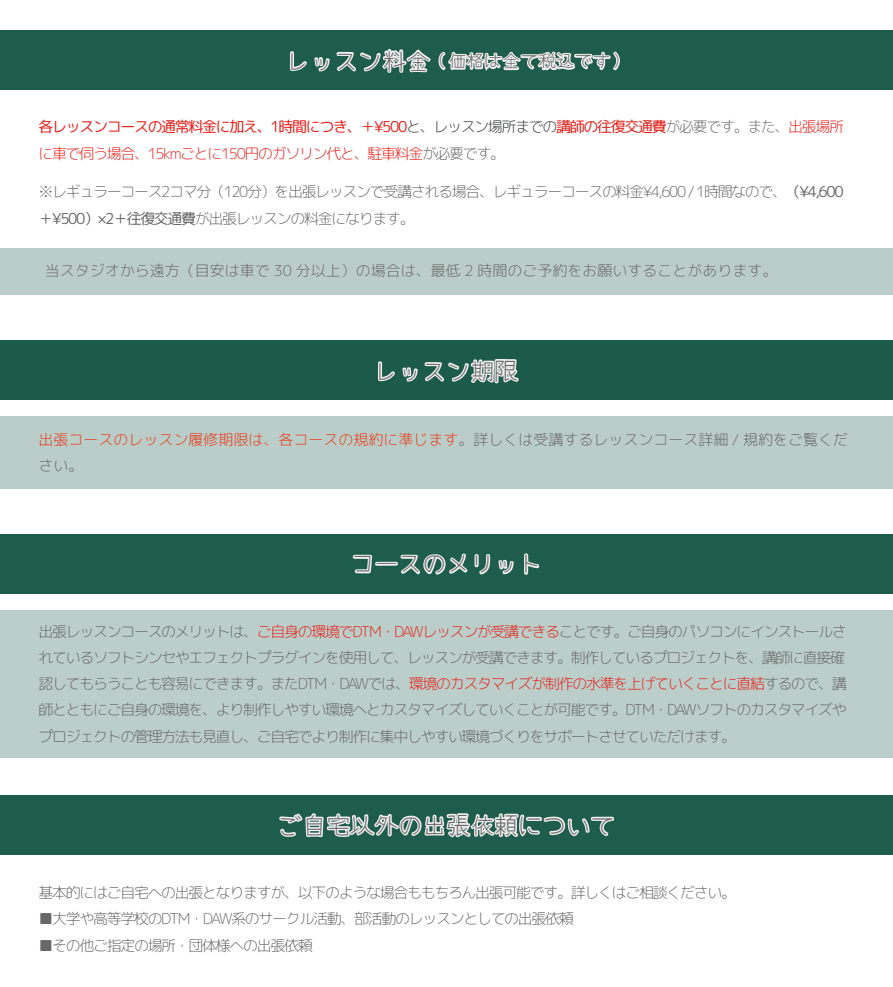
<style>
.page{position:relative;width:893px;height:987px;background:#fff}
.page>*{position:absolute;margin:0;border:0;box-sizing:border-box;transform-origin:0 0}
.t1{font:24px "Yomogi Font";color:#676867}
.t2{font:18px "Yomogi Font";color:#676867}
.t3{font:15px/26.2px "rounded mgenplus 1 p light";letter-spacing:-.09em;color:#676867}
.t4{font:15px "rounded mgenplus 1 p regular";letter-spacing:-.09em;color:#e61f19}
.t5{font:15px/26.2px "rounded mgenplus 1 p light";color:#676767}
.t6{font:15px "rounded mgenplus 1 p light";color:#676867}
.t7{font:15px "rounded mgenplus 1 p light";letter-spacing:-.09em;color:#e61f19}
.s1{font-size:24px}
.s2{font-family:"rounded mgenplus 1 p light";color:#323333}
.s3{font-family:"rounded mgenplus 1 p light";color:#676867}
.s4{font-family:"rounded mgenplus 1 p light"}
.s5{color:#676867}
.s6{font-family:"rounded mgenplus 1 p regular"}
.s7{color:#e73817}
.s8{color:#e61f19}
</style>
<div class="page">
<div style="left:0;top:30px;width:893px;height:60px;background:#1e5c4b"></div>
<svg style="left:289px;top:49px;width:331px;height:24px"></svg>
<div style="left:0;top:248px;width:893px;height:47px;background:#bbcdc8"></div>
<div style="left:0;top:610px;width:893px;height:148px;background:#bbcec9"></div>
<div style="left:0;top:534px;width:893px;height:60px;background:#1e5c4b"></div>
<div style="left:0;top:796px;width:893px;height:59px;background:#1e5c4b"></div>
<svg style="left:278px;top:795px;width:342px;height:43px"></svg>
<div style="left:0;top:340px;width:893px;height:60px;background:#1c5a49"></div>
<svg style="left:352px;top:359px;width:188px;height:216px"></svg>
<div style="left:0;top:416px;width:893px;height:73px;background:#bbcdc8"></div>
<p class="t2" style="left:286px;top:52px;width:344px"><span class="s1">レッスン料金</span>（価格は全て税込です）</p>
<p class="t4" style="left:38px;top:116px;width:807px">各レッスンコースの通常料金に加え、1時間につき、＋¥500<span class="s2">と、レッスン場所までの</span>講師の往復交通費<span class="s3">が必要です。また、</span><span class="s4">出張場所</span></p>
<p class="t7" style="left:38px;top:143px;width:468px">に車で伺う場合、15kmごとに150円のガソリン代と、駐車料金<span class="s5">が必要です。</span></p>
<p class="t3" style="left:38px;top:179px;width:807px">※レギュラーコース2コマ分（120分）を出張レッスンで受講される場合、レギュラーコースの料金¥4,600 / 1時間なので、<span class="s6">（¥4,600＋¥500）×2＋往復交通費</span>が出張レッスンの料金になります。</p>
<p class="t6" style="left:45px;top:260px;width:734px">当スタジオから遠方（目安は車で 30 分以上）の場合は、最低 2 時間のご予約をお願いすることがあります。</p>
<h1 class="t1" style="left:374px;top:359px;width:145px">レッスン期限</h1>
<p class="t5" style="left:38px;top:426px;width:811px"><span class="s7">出張コースのレッスン履修期限は、各コースの規約に準じます</span>。詳しくは受講するレッスンコース詳細 / 規約をご覧ください。</p>
<h1 class="t1" style="left:350px;top:551px;width:193px">コースのメリット</h1>
<p class="t3" style="left:38px;top:618px;width:810px;text-align:justify">出張レッスンコースのメリットは、<span class="s8">ご自身の環境でDTM・DAWレッスンが受講できる</span>ことです。ご自身のパソコンにインストールされているソフトシンセやエフェクトプラグインを使用して、レッスンが受講できます。制作しているプロジェクトを、講師に直接確認してもらうことも容易にできます。またDTM・DAWでは、<span class="s8">環境のカスタマイズが制作の水準を上げていくことに直結</span>するので、講師とともにご自身の環境を、より制作しやすい環境へとカスタマイズしていくことが可能です。DTM・DAWソフトのカスタマイズやプロジェクトの管理方法も見直し、ご自宅でより制作に集中しやすい環境づくりをサポートさせていただけます。</p>
<h1 class="t1" style="left:278px;top:813px;width:337px">ご自宅以外の出張依頼について</h1>
<p class="t3" style="left:38px;top:879px;width:699px">基本的にはご自宅への出張となりますが、以下のような場合ももちろん出張可能です。詳しくはご相談ください。</p>
<p class="t3" style="left:38px;top:906px;width:537px">■大学や高等学校のDTM・DAW系のサークル活動、部活動のレッスンとしての出張依頼</p>
<p class="t3" style="left:38px;top:932px;width:276px">■その他ご指定の場所・団体様への出張依頼</p>
</div>
